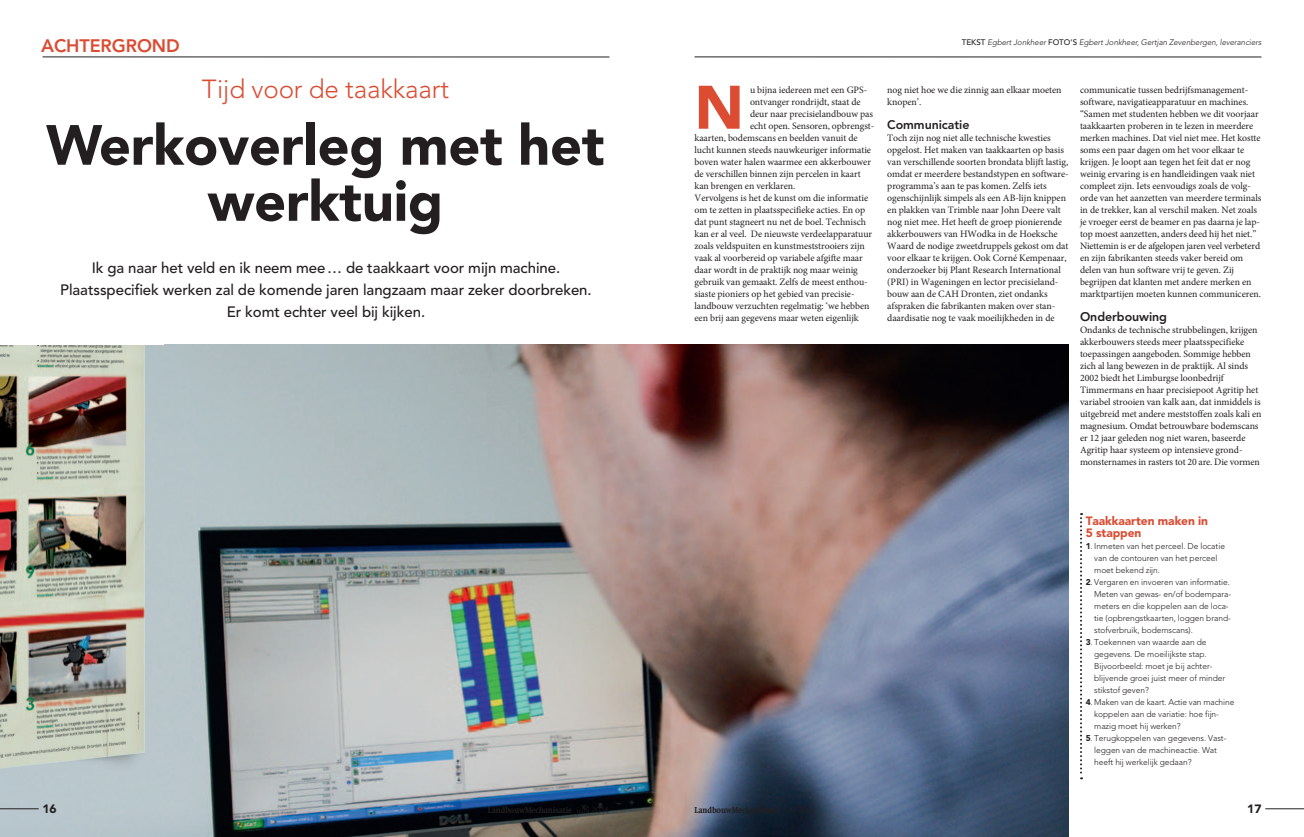
<style>
.page{position:relative;width:1304px;height:837px;background:#fff}
.page>*{position:absolute;margin:0;border:0;box-sizing:border-box;transform-origin:0 0}
.t1{font:900 60.6px "Avenir LT Std";color:#db4c33}
.t2{font:900 56px/56px "Avenir LT Std";letter-spacing:-.005em;color:#231f20;text-align:center}
.t3{font:300 26px "Avenir LT Std";letter-spacing:-.005em;color:#db4c33}
.t4{font:800 18px "Avenir LT Std";letter-spacing:.18em;color:#db4c33}
.t5{font:500 15px/22px "Avenir LT Std";letter-spacing:-.005em;color:#231f20;text-align:center}
.t6{font:800 12.4px "Avenir LT Std";letter-spacing:-.005em;color:#231f20}
.t7{font:900 12px/12px "Avenir LT Std";letter-spacing:-.005em;color:#db4c33}
.t8{font:900 12px "Avenir LT Std";color:#231f20}
.t9{font:9.8px/12px "Minion Pro";letter-spacing:-.005em;color:#231f20}
.t10{font:300 8.4px/12px "Avenir LT Std";letter-spacing:-.005em;color:#231f20}
.t11{font:800 8.4px "Swift";letter-spacing:-.005em;color:#231f20;scale:.83 1}
.t12{font:italic 300 8px "Avenir LT Std";letter-spacing:-.005em;color:#231f20}
.s1{font-weight:500;font-style:normal}
.s2{font-weight:900}
.s3{font-family:"Avenir LT Std";font-weight:300;font-size:8.2px}
</style>
<div class="page">
<img style="left:0;top:345px;width:1069px;height:491px">
<hr style="left:43px;top:57px;width:566px;height:1px;background:#231f20">
<hr style="left:0;top:808px;width:39px;height:1px;background:#231f20">
<hr style="left:694px;top:57px;width:567px;height:1px;background:#231f20">
<hr style="left:1265px;top:808px;width:39px;height:1px;background:#231f20">
<img style="left:153px;top:744px;width:11px;height:36px">
<img style="left:0;top:345px;width:153px;height:444px">
<svg style="left:1080px;top:513px;width:2px;height:266px"></svg>
<h3 class="t4" style="left:41px;top:36px;width:140px">achtergrond</h3>
<h3 class="t3" style="left:202px;top:74px;width:249px">Tijd voor de taakkaart</h3>
<h2 class="t2" style="left:46px;top:117px;width:560px">Werkoverleg met het werktuig</h2>
<h3 class="t5" style="left:60px;top:257px;width:533px">Ik ga naar het veld en ik neem mee… de taakkaart voor mijn machine.<br>Plaatsspecifiek werken zal de komende jaren langzaam maar zeker doorbreken.<br>Er komt echter veel bij kijken.</h3>
<p class="t12" style="left:962px;top:37px;width:301px"><span class="s1">Tekst</span> Egbert Jonkheer <span class="s1">foto’s</span> Egbert Jonkheer, Gertjan Zevenbergen, leveranciers</p>
<h1 class="t1" style="left:694px;top:71px;width:51px">N</h1>
<p class="t9" style="left:750px;top:84px;width:119px">u bijna iedereen met een GPS-</p>
<p class="t9" style="left:750px;top:96px;width:112px">ontvanger rondrijdt, staat de</p>
<p class="t9" style="left:750px;top:108px;width:125px">deur naar precisielandbouw pas</p>
<p class="t9" style="left:750px;top:120px;width:126px">echt open. Sensoren, opbrengst-</p>
<p class="t9" style="left:694px;top:131px;width:165px">kaarten, bodemscans en beelden vanuit de</p>
<p class="t9" style="left:694px;top:143px;width:178px">lucht kunnen steeds nauwkeuriger informatie</p>
<p class="t9" style="left:694px;top:155px;width:178px">boven water halen waarmee een akkerbouwer</p>
<p class="t9" style="left:694px;top:167px;width:168px">de verschillen binnen zijn percelen in kaart</p>
<p class="t9" style="left:694px;top:179px;width:102px">kan brengen en verklaren.</p>
<p class="t9" style="left:694px;top:191px;width:175px">Vervolgens is het de kunst om die informatie</p>
<p class="t9" style="left:694px;top:203px;width:172px">om te zetten in plaatsspecifieke acties. En op</p>
<p class="t9" style="left:694px;top:215px;width:173px">dat punt stagneert nu net de boel. Technisch</p>
<p class="t9" style="left:694px;top:227px;width:179px">kan er al veel. De nieuwste verdeelapparatuur</p>
<p class="t9" style="left:694px;top:239px;width:172px">zoals veldspuiten en kunstmeststrooiers zijn</p>
<p class="t9" style="left:694px;top:251px;width:170px">vaak al voorbereid op variabele afgifte maar</p>
<p class="t9" style="left:694px;top:263px;width:165px">daar wordt in de praktijk nog maar weinig</p>
<p class="t9" style="left:694px;top:275px;width:173px">gebruik van gemaakt. Zelfs de meest enthou-</p>
<p class="t9" style="left:694px;top:287px;width:160px">siaste pioniers op het gebied van precisie-</p>
<p class="t9" style="left:694px;top:299px;width:176px">landbouw verzuchten regelmatig: ‘we hebben</p>
<p class="t9" style="left:694px;top:311px;width:166px">een brij aan gegevens maar weten eigenlijk</p>
<p class="t9" style="left:887px;top:84px;width:176px">nog niet hoe we die zinnig aan elkaar moeten knopen’.</p>
<p class="t6" style="left:887px;top:117px;width:84px">Communicatie</p>
<p class="t9" style="left:887px;top:132px;width:183px">Toch zijn nog niet alle technische kwesties opgelost. Het maken van taakkaarten op basis van verschillende soorten brondata blijft lastig, omdat er meerdere bestandstypen en software&shy;programma’s aan te pas komen. Zelfs iets ogenschijnlijk simpels als een AB-lijn knippen en plakken van Trimble naar John Deere valt nog niet mee. Het heeft de groep pionierende akkerbouwers van HWodka in de Hoeksche Waard de nodige zweetdruppels gekost om dat voor elkaar te krijgen. Ook Corné Kempenaar, onderzoeker bij Plant Research International (PRI) in Wageningen en lector precisieland&shy;bouw aan de CAH Dronten, ziet ondanks afspraken die fabrikanten maken over stan&shy;daardisatie nog te vaak moeilijkheden in de</p>
<p class="t9" style="left:1080px;top:83px;width:183px">communicatie tussen bedrijfsmanagement&shy;software, navigatieapparatuur en machines. “Samen met studenten hebben we dit voorjaar taakkaarten proberen in te lezen in meerdere merken machines. Dat viel niet mee. Het kostte soms een paar dagen om het voor elkaar te krijgen. Je loopt aan tegen het feit dat er nog weinig ervaring is en handleidingen vaak niet compleet zijn. Iets eenvoudigs zoals de volg&shy;orde van het aanzetten van meerdere terminals in de trekker, kan al verschil maken. Net zoals je vroeger eerst de beamer en pas daarna je lap&shy;top moest aanzetten, anders deed hij het niet.” Niettemin is er de afgelopen jaren veel verbeterd en zijn fabrikanten steeds vaker bereid om delen van hun software vrij te geven. Zij begrijpen dat klanten met andere merken en marktpartijen moeten kunnen communiceren.</p>
<p class="t6" style="left:1080px;top:309px;width:89px">Onderbouwing</p>
<p class="t9" style="left:1080px;top:324px;width:183px">Ondanks de technische strubbelingen, krijgen akkerbouwers steeds meer plaatsspecifieke toepassingen aangeboden. Sommige hebben zich al lang bewezen in de praktijk. Al sinds 2002 biedt het Limburgse loonbedrijf Timmermans en haar precisiepoot Agritip het variabel strooien van kalk aan, dat inmiddels is uitgebreid met andere meststoffen zoals kali en magnesium. Omdat betrouwbare bodemscans er 12 jaar geleden nog niet waren, baseerde Agritip haar systeem op intensieve grond&shy;monsternames in rasters tot 20 are. Die vormen</p>
<p class="t7" style="left:1086px;top:514px;width:124px">Taakkaarten maken in<br>5 stappen</p>
<p class="t10" style="left:1094px;top:540px;width:132px;text-indent:-9px"><span class="s2">1</span>. Inmeten van het perceel. De locatie van de contouren van het perceel moet bekend zijn.</p>
<p class="t10" style="left:1094px;top:576px;width:139px;text-indent:-9px"><span class="s2">2</span>. Vergaren en invoeren van informatie.<br>Meten van gewas- en/of bodempara&shy;meters en die koppelen aan de loca&shy;tie (opbrengstkaarten, loggen brand&shy;stofverbruik, bodemscans).</p>
<p class="t10" style="left:1094px;top:636px;width:133px;text-indent:-9px"><span class="s2">3</span>. Toekennen van waarde aan de gegevens. De moeilijkste stap.<br>Bijvoorbeeld: moet je bij achter&shy;blijvende groei juist meer of minder stikstof geven?</p>
<p class="t10" style="left:1094px;top:696px;width:142px;text-indent:-9px"><span class="s2">4</span>. Maken van de kaart. Actie van machine koppelen aan de variatie: hoe fijn&shy;mazig moet hij werken?</p>
<p class="t10" style="left:1094px;top:732px;width:133px;text-indent:-9px"><span class="s2">5</span>. Terugkoppelen van gegevens. Vast&shy;leggen van de machineactie. Wat heeft hij werkelijk gedaan?</p>
<p class="t8" style="left:43px;top:801px;width:16px">16</p>
<p class="t11" style="left:488px;top:805px;width:147px">LandbouwMechanisatie <span class="s3">juni 2014</span></p>
<p class="t8" style="left:1247px;top:801px;width:16px">17</p>
</div>
